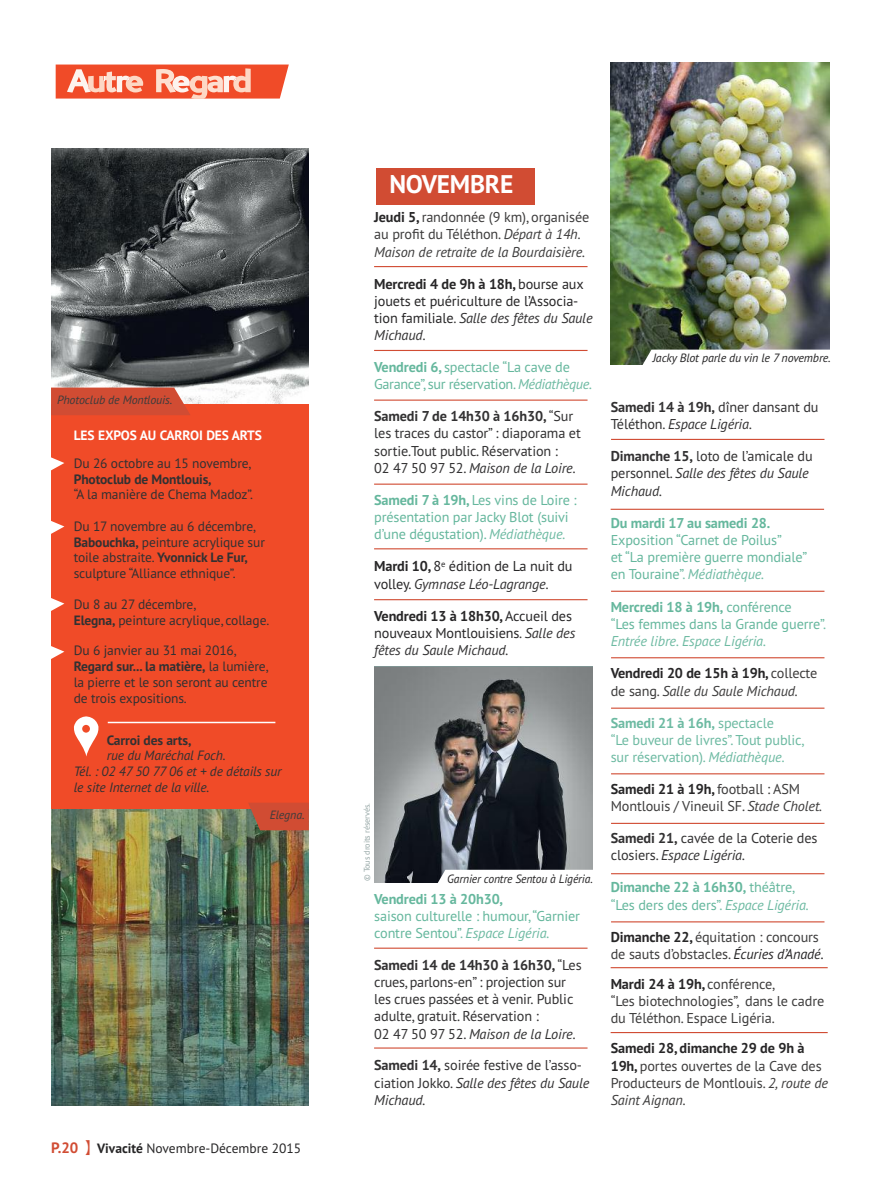
<style>
.page{position:relative;width:893px;height:1191px;background:#fff}
.page>*{position:absolute;margin:0;border:0;box-sizing:border-box;transform-origin:0 0}
.t1{font:700 25.5px "PT Sans";letter-spacing:-.01em;color:#fff}
.t2{font:14.25px/17.2px "PT Sans";letter-spacing:-.01em;color:#65b79d}
.t3{font:14.25px/17.1px "PT Sans";letter-spacing:-.01em;color:#323132}
.t4{font:14.25px/17.2px "PT Sans";letter-spacing:-.01em;color:#3d3c3c}
.t5{font:14.25px/17.1px "PT Sans";letter-spacing:-.01em;color:#272627}
.t6{font:italic 14.25px/17.1px "PT Sans";letter-spacing:-.01em;color:#3d3c3c}
.t7{font:14.25px/17.1px "PT Sans";letter-spacing:-.01em;color:#6dbaa2}
.t8{font:italic 14.25px/17.1px "PT Sans";letter-spacing:-.01em;color:#323132}
.t9{font:700 14.25px/17.2px "PT Sans";letter-spacing:-.01em;color:#272627}
.t10{font:700 14.25px "PT Sans";letter-spacing:-.01em;color:#65b79d}
.t11{font:13.5px/15.8px "PT Sans";letter-spacing:-.01em;color:#323132}
.t12{font:italic 13.5px/15.8px "PT Sans";letter-spacing:-.01em;color:#323132}
.t13{font:700 13.5px "PT Sans";letter-spacing:-.01em;color:#323132}
.t14{font:13.5px "PT Sans";color:#272627}
.t15{font:700 13.5px "PT Sans";letter-spacing:-.01em;color:#fff}
.t16{font:italic 12px "PT Sans";letter-spacing:-.01em;color:#272627}
.t17{font:italic 12px "PT Sans";letter-spacing:-.01em;color:#3d3c3c}
.t18{font:8.25px "PT Sans";letter-spacing:-.01em;color:#96a7a6}
.s1{font-weight:700}
.s2{font-weight:700;font-size:15px;color:#d14c33}
.s3{font-family:"Li Hei Pro";font-size:15px;color:#d14c33}
.s4{font-weight:700;font-style:normal;color:#272627}
.s5{font-style:normal}
.s6{color:#3d3c3c}
.s7{font-style:italic;color:#323132}
.s8{font-style:italic;color:#6dbaa2}
.s9{font-style:italic}
.s10{color:#74bea7}
.s11{font-weight:700;font-style:normal}
.s12{font-weight:400;color:#3d3c3c}
.s13{font-weight:400;font-style:italic;color:#3d3c3c}
.s14{font-weight:700;color:#272627}
.s15{font-style:italic;color:#272627}
</style>
<div class="page">
<div style="left:376px;top:168px;width:159px;height:37px;background:#d14c33"></div>
<div style="left:51px;top:404px;width:258px;height:405px;background:#f04b28"></div>
<img style="left:51px;top:149px;width:258px;height:255px">
<img style="left:51px;top:809px;width:258px;height:297px">
<img style="left:611px;top:62px;width:219px;height:302px">
<img style="left:374px;top:667px;width:218px;height:215px">
<hr style="left:108px;top:721px;width:167px;height:2px;background:#fff">
<svg style="left:51px;top:457px;width:13px;height:14px"></svg>
<svg style="left:51px;top:520px;width:13px;height:15px"></svg>
<svg style="left:51px;top:597px;width:13px;height:15px"></svg>
<svg style="left:51px;top:645px;width:13px;height:15px"></svg>
<svg style="left:51px;top:387px;width:140px;height:28px;background:#d35740"></svg>
<svg style="left:248px;top:802px;width:61px;height:28px;background:#c65037"></svg>
<hr style="left:374px;top:266px;width:213px;height:1px;background:#d14c33">
<hr style="left:611px;top:509px;width:213px;height:1px;background:#d14c33">
<hr style="left:611px;top:439px;width:213px;height:1px;background:#d14c33">
<hr style="left:611px;top:590px;width:213px;height:2px;background:#d14c33">
<hr style="left:611px;top:657px;width:213px;height:1px;background:#d14c33">
<hr style="left:611px;top:707px;width:213px;height:1px;background:#d14c33">
<hr style="left:611px;top:773px;width:213px;height:1px;background:#d14c33">
<hr style="left:611px;top:823px;width:213px;height:1px;background:#d14c33">
<hr style="left:611px;top:873px;width:213px;height:1px;background:#d14c33">
<hr style="left:611px;top:921px;width:213px;height:1px;background:#d14c33">
<hr style="left:374px;top:350px;width:213px;height:1px;background:#d14c33">
<hr style="left:374px;top:399px;width:213px;height:2px;background:#d14c33">
<hr style="left:374px;top:483px;width:213px;height:2px;background:#d14c33">
<hr style="left:374px;top:548px;width:213px;height:1px;background:#d14c33">
<hr style="left:374px;top:599px;width:213px;height:1px;background:#d14c33">
<hr style="left:374px;top:947px;width:213px;height:1px;background:#d14c33">
<hr style="left:374px;top:1047px;width:213px;height:1px;background:#d14c33">
<svg style="left:638px;top:349px;width:192px;height:16px"></svg>
<svg style="left:432px;top:869px;width:161px;height:14px"></svg>
<svg style="left:73px;top:716px;width:26px;height:40px"></svg>
<svg style="left:56px;top:65px;width:233px;height:34px;background:#f47c60"></svg>
<hr style="left:611px;top:967px;width:217px;height:1px;background:#d14c33">
<hr style="left:611px;top:1032px;width:217px;height:1px;background:#d14c33">
<p class="t17" style="left:57px;top:392px;width:117px">Photoclub de Montlouis.</p>
<p class="t15" style="left:74px;top:426px;width:190px">LES EXPOS AU CARROI DES ARTS</p>
<p class="t11" style="left:74px;top:455px;width:179px">Du 26 octobre au 15 novembre,</p>
<p class="t13" style="left:74px;top:470px;width:139px">Photoclub de Montlouis,</p>
<p class="t11" style="left:74px;top:486px;width:181px">“A la manière de Chema Madoz”.</p>
<p class="t11" style="left:74px;top:518px;width:193px">Du 17 novembre au 6 décembre,<br><span class="s1">Babouchka,</span> peinture acrylique sur toile abstraite. <span class="s1">Yvonnick Le Fur, </span>sculpture “Alliance ethnique”.</p>
<p class="t11" style="left:74px;top:596px;width:197px">Du 8 au 27 décembre,<br><span class="s1">Elegna,</span> peinture acrylique, collage.</p>
<p class="t11" style="left:74px;top:642px;width:196px">Du 6 janvier au 31 mai 2016,<br><span class="s1">Regard sur... la matière,</span> la lumière, la pierre et le son seront au centre de trois expositions.</p>
<p class="t13" style="left:107px;top:731px;width:86px">Carroi des arts,</p>
<p class="t12" style="left:74px;top:747px;width:209px;text-indent:33px">rue du Maréchal Foch.<br>Tél. : 02 47 50 77 06 et + de détails sur le site Internet de la ville.</p>
<p class="t17" style="left:270px;top:807px;width:36px">Elegna.</p>
<p class="t14" style="left:51px;top:1139px;width:252px"><span class="s2">P.20</span> <span class="s3">】</span><span class="s1">Vivacité</span> Novembre-Décembre 2015</p>
<h1 class="t1" style="left:389px;top:167px;width:125px">NOVEMBRE</h1>
<p class="t6" style="left:374px;top:208px;width:217px"><span class="s4">Jeudi 5,</span> <span class="s5">randonnée (9 km), organisée au profit du Téléthon.</span> Départ à 14h.<br>Maison de retraite de la Bourdaisière.</p>
<p class="t5" style="left:374px;top:275px;width:220px"><span class="s1">Mercredi 4 de 9h à 18h,</span> bourse aux jouets et puériculture de l’Associa&shy;tion familiale<span class="s6">.</span> <span class="s7">Salle des fêtes du Saule<br>Michaud.</span></p>
<p class="t2" style="left:374px;top:358px;width:219px"><span class="s1">Vendredi 6,</span> spectacle “La cave de<br>Garance”, sur réservation. <span class="s8">Médiathèque.</span></p>
<p class="t3" style="left:374px;top:407px;width:208px"><span class="s1">Samedi 7 de 14h30 à 16h30,</span> “Sur les traces du castor” : diaporama et sortie.Tout public. Réservation :<br>02 47 50 97 52. <span class="s9">Maison de la Loire.</span></p>
<p class="t2" style="left:374px;top:491px;width:204px"><span class="s1">Samedi 7 à 19h,</span> Les vins de Loire : présentation par Jacky Blot (suivi d’une dégustation). <span class="s8">Médiathèque.</span></p>
<p class="t5" style="left:374px;top:557px;width:200px"><span class="s1">Mardi 10,</span> 8<sup>e</sup> édition de La nuit du volley. <span class="s7">Gymnase Léo-Lagrange.</span></p>
<p class="t5" style="left:374px;top:607px;width:203px"><span class="s1">Vendredi 13 à 18h30,</span> Accueil des nouveaux Montlouisiens<span class="s6">.</span> <span class="s7">Salle des fêtes du Saule Michaud.</span></p>
<p class="t18" style="left:362px;top:881px;width:79px;rotate:-90deg">© Tous droits réservés.</p>
<p class="t16" style="left:447px;top:870px;width:147px">Garnier contre Sentou à Ligéria.</p>
<p class="t10" style="left:374px;top:889px;width:130px">Vendredi 13 à 20h30,</p>
<p class="t2" style="left:374px;top:907px;width:207px">saison culturelle : humour,“Garnier contre Sentou”<span class="s10">.</span> <span class="s8">Espace Ligéria.</span></p>
<p class="t3" style="left:374px;top:956px;width:209px"><span class="s1">Samedi 14 de 14h30 à 16h30,</span> “Les crues, parlons-en” : projection sur les crues passées et à venir. Public adulte, gratuit. Réservation :<br>02 47 50 97 52. <span class="s9">Maison de la Loire.</span></p>
<p class="t3" style="left:374px;top:1056px;width:217px"><span class="s1">Samedi 14,</span> soirée festive de l’asso&shy;ciation Jokko. <span class="s9">Salle des fêtes du Saule<br>Michaud.</span></p>
<p class="t16" style="left:653px;top:350px;width:180px">Jacky Blot parle du vin le 7 novembre.</p>
<p class="t3" style="left:611px;top:398px;width:209px"><span class="s1">Samedi 14 à 19h,</span> dîner dansant du<br>Téléthon. <span class="s9">Espace Ligéria.</span></p>
<p class="t8" style="left:611px;top:447px;width:203px"><span class="s11">Dimanche 15,</span> <span class="s5">loto de l’amicale du personnel.</span> Salle des fêtes du Saule<br>Michaud.</p>
<p class="t10" style="left:611px;top:513px;width:161px">Du mardi 17 au samedi 28.</p>
<p class="t2" style="left:611px;top:531px;width:198px">Exposition “Carnet de Poilus”<br>et “La première guerre mondiale” en Touraine”<span class="s10">.</span> <span class="s8">Médiathèque.</span></p>
<p class="t2" style="left:611px;top:597px;width:217px"><span class="s1">Mercredi 18 à 19h,</span> conférence<br>“Les femmes dans la Grande guerre”<span class="s10">.<br></span><span class="s8">Entrée libre. Espace Ligéria.</span></p>
<p class="t9" style="left:611px;top:664px;width:208px">Vendredi 20 de 15h à 19h, <span class="s12">collecte de sang.</span> <span class="s13">Salle du Saule Michaud.</span></p>
<p class="t7" style="left:611px;top:713px;width:195px"><span class="s1">Samedi 21 à 16h,</span> spectacle<br>“Le buveur de livres”.Tout public, sur réservation). <span class="s9">Médiathèque.</span></p>
<p class="t4" style="left:611px;top:780px;width:213px"><span class="s14">Samedi 21 à 19h,</span> football : ASM<br>Montlouis / Vineuil SF. <span class="s9">Stade Cholet.</span></p>
<p class="t3" style="left:611px;top:829px;width:208px"><span class="s1">Samedi 21,</span> cavée de la Coterie des closiers. <span class="s9">Espace Ligéria.</span></p>
<p class="t2" style="left:611px;top:878px;width:200px"><span class="s1">Dimanche 22 à 16h30,</span> théâtre, “Les ders des ders”<span class="s10">.</span> <span class="s8">Espace Ligéria.</span></p>
<p class="t4" style="left:611px;top:927px;width:215px"><span class="s14">Dimanche 22,</span> équitation : concours de sauts d’obstacles. <span class="s15">Écuries d’Anadé.</span></p>
<p class="t4" style="left:611px;top:974px;width:215px"><span class="s14">Mardi 24 à 19h,</span> conférence,<br>“Les biotechnologies”, dans le cadre du Téléthon. Espace Ligéria.</p>
<p class="t4" style="left:611px;top:1039px;width:219px"><span class="s14">Samedi 28, dimanche 29 de 9h à<br>19h,</span> portes ouvertes de la Cave des<br>Producteurs de Montlouis. <span class="s9">2, route de<br>Saint Aignan.</span></p>
</div>
